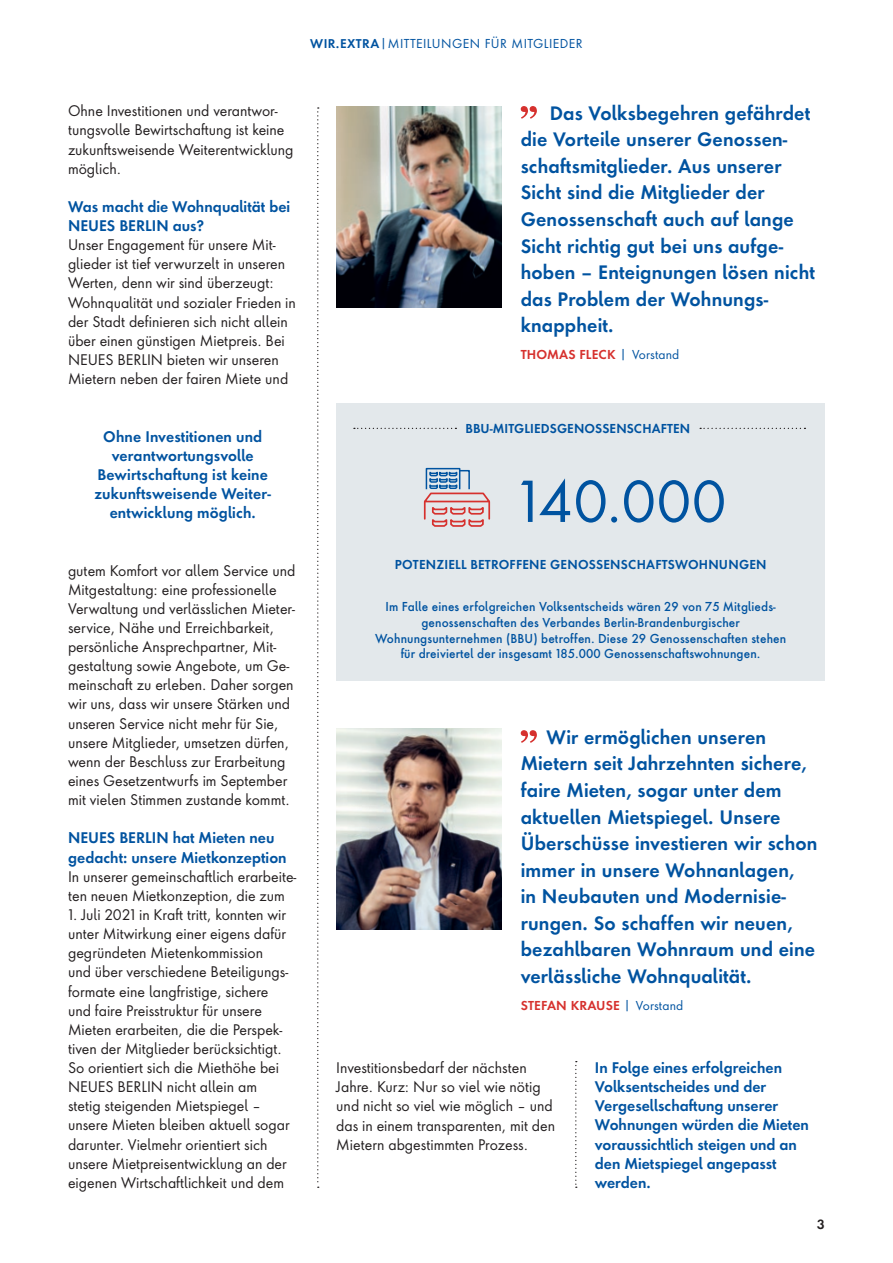
<style>
.page{position:relative;width:893px;height:1263px;background:#fff}
.page>*{position:absolute;margin:0;border:0;box-sizing:border-box;transform-origin:0 0}
.t1{font:54.75px "Futura Next";color:#0053a0}
.t2{font:600 18px/26.5px "Futura Next";letter-spacing:.01em;color:#0053a0}
.t3{font:14.25px/19.2px "Futura Next";color:#231f20}
.t4{font:600 14.25px/19.2px "Futura Next";color:#0053a0}
.t5{font:600 12.3px "Futura Next";color:#231f20}
.t6{font:500 12px/15.9px "Futura Next";letter-spacing:.01em;color:#0053a0;text-align:center}
.t7{font:600 12px "Futura Next";letter-spacing:.02em;color:#0053a0}
.t8{font:600 12px "Futura Next";letter-spacing:.01em;color:#d6312e}
.t9{font:12px "Futura Next";letter-spacing:.035em;color:#0053a0}
.s1{font-weight:600;font-size:11.7px}
.s2{font-weight:400;color:#0053a0}
</style>
<div class="page">
<svg style="left:317px;top:107px;width:2px;height:1081px"></svg>
<svg style="left:575px;top:1061px;width:2px;height:127px"></svg>
<svg style="left:521px;top:730px;width:16px;height:13px"></svg>
<svg style="left:521px;top:106px;width:16px;height:13px"></svg>
<div style="left:336px;top:404px;width:489px;height:277px;background:#e3e8eb"></div>
<svg style="left:700px;top:428px;width:105px;height:1px"></svg>
<svg style="left:354px;top:428px;width:102px;height:1px"></svg>
<svg style="left:423px;top:467px;width:68px;height:60px"></svg>
<img style="left:336px;top:107px;width:166px;height:201px">
<img style="left:336px;top:729px;width:166px;height:200px">
<p class="t9" style="left:310px;top:35px;width:274px"><span class="s1">WIR.EXTRA</span>|MITTEILUNGEN FÜR MITGLIEDER</p>
<p class="t3" style="left:68px;top:101px;width:227px">Ohne Investitionen und verantwor&shy;tungsvolle Bewirtschaftung ist keine zukunftsweisende Weiterentwicklung möglich.</p>
<p class="t4" style="left:68px;top:197px;width:224px">Was macht die Wohnqualität bei<br>NEUES BERLIN aus?</p>
<p class="t3" style="left:68px;top:235px;width:229px">Unser Engagement für unsere Mit&shy;glieder ist tief verwurzelt in unseren Werten, denn wir sind überzeugt:<br>Wohnqualität und sozialer Frieden in der Stadt definieren sich nicht allein über einen günstigen Mietpreis. Bei NEUES BERLIN bieten wir unseren Mietern neben der fairen Miete und</p>
<p class="t4" style="left:95px;top:426px;width:178px;text-align:center">Ohne Investitionen und verantwortungsvolle<br>Bewirtschaftung ist keine zukunftsweisende Weiter&shy;entwicklung möglich.</p>
<p class="t3" style="left:68px;top:560px;width:229px">gutem Komfort vor allem Service und Mitgestaltung: eine professionelle Verwaltung und verlässlichen Mieter&shy;service, Nähe und Erreichbarkeit, persönliche Ansprechpartner, Mit&shy;gestaltung sowie Angebote, um Ge&shy;meinschaft zu erleben. Daher sorgen wir uns, dass wir unsere Stärken und unseren Service nicht mehr für Sie, unsere Mitglieder, umsetzen dürfen, wenn der Beschluss zur Erarbeitung eines Gesetzentwurfs im September mit vielen Stimmen zustande kommt.</p>
<p class="t4" style="left:68px;top:828px;width:220px">NEUES BERLIN hat Mieten neu gedacht: unsere Mietkonzeption</p>
<p class="t3" style="left:68px;top:866px;width:230px">In unserer gemeinschaftlich erarbeite&shy;ten neuen Mietkonzeption, die zum</p>
<p class="t3" style="left:68px;top:904px;width:223px">1. Juli 2021 in Kraft tritt, konnten wir unter Mitwirkung einer eigens dafür gegründeten Mietenkommission und über verschiedene Beteiligungs&shy;formate eine langfristige, sichere und faire Preisstruktur für unsere Mieten erarbeiten, die die Perspek&shy;tiven der Mitglieder berücksichtigt.<br>So orientiert sich die Miethöhe bei NEUES BERLIN nicht allein am stetig steigenden Mietspiegel – unsere Mieten bleiben aktuell sogar darunter. Vielmehr orientiert sich unsere Mietpreisentwicklung an der eigenen Wirtschaftlichkeit und dem</p>
<p class="t2" style="left:521px;top:100px;width:296px;text-indent:29px">Das Volksbegehren gefährdet die Vorteile unserer Genossen&shy;schaftsmitglieder. Aus unserer<br>Sicht sind die Mitglieder der<br>Genossenschaft auch auf lange<br>Sicht richtig gut bei uns aufge&shy;hoben – Enteignungen lösen nicht das Problem der Wohnungs&shy;knappheit.</p>
<p class="t8" style="left:521px;top:346px;width:160px">THOMAS FLECK <span class="s2">| Vorstand</span></p>
<p class="t7" style="left:465px;top:420px;width:226px">BBU-MITGLIEDSGENOSSENSCHAFTEN</p>
<h1 class="t1" style="left:518px;top:461px;width:209px">140.000</h1>
<p class="t7" style="left:395px;top:557px;width:373px">POTENZIELL BETROFFENE GENOSSENSCHAFTSWOHNUNGEN</p>
<p class="t6" style="left:375px;top:598px;width:413px">Im Falle eines erfolgreichen Volksentscheids wären 29 von 75 Mitglieds&shy;genossenschaften des Verbandes Berlin-Brandenburgischer Wohnungsunternehmen (BBU) betroffen. Diese 29 Genossenschaften stehen für dreiviertel der insgesamt 185.000 Genossenschaftswohnungen.</p>
<p class="t2" style="left:521px;top:724px;width:298px;text-indent:26px">Wir ermöglichen unseren<br>Mietern seit Jahrzehnten sichere, faire Mieten, sogar unter dem aktuellen Mietspiegel. Unsere<br>Überschüsse investieren wir schon immer in unsere Wohnanlagen,<br>in Neubauten und Modernisie&shy;rungen. So schaffen wir neuen, bezahlbaren Wohnraum und eine verlässliche Wohnqualität.</p>
<p class="t8" style="left:521px;top:997px;width:164px">STEFAN KRAUSE <span class="s2">| Vorstand</span></p>
<p class="t3" style="left:336px;top:1057px;width:220px">Investitionsbedarf der nächsten Jahre. Kurz: Nur so viel wie nötig und nicht so viel wie möglich – und das in einem transparenten, mit den Mietern abgestimmten Prozess.</p>
<p class="t4" style="left:595px;top:1058px;width:216px">In Folge eines erfolgreichen<br>Volksentscheides und der<br>Vergesellschaftung unserer<br>Wohnungen würden die Mieten voraussichtlich steigen und an den Mietspiegel angepasst werden.</p>
<p class="t5" style="left:817px;top:1216px;width:9px">3</p>
</div>
